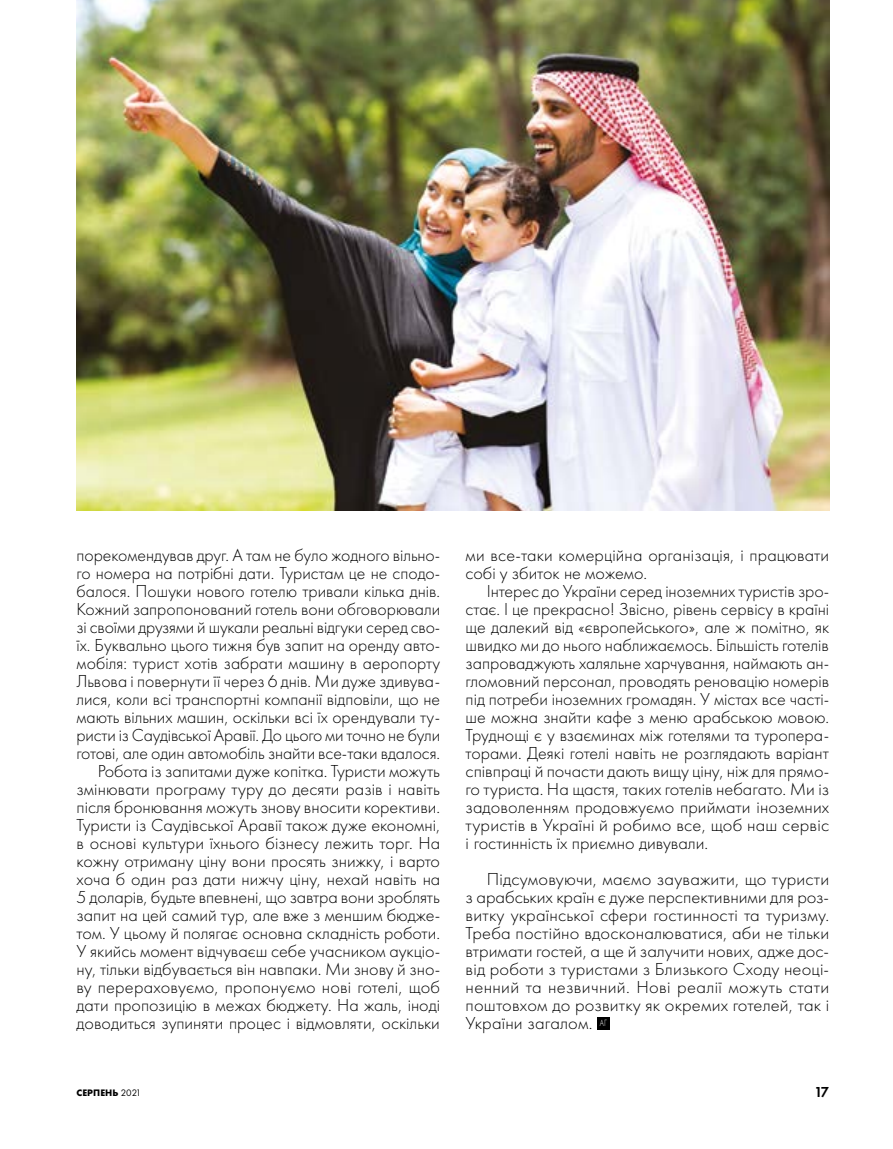
<style>
.page{position:relative;width:893px;height:1149px;background:#fff}
.page>*{position:absolute;margin:0;border:0;box-sizing:border-box;transform-origin:0 0}
.t1{font:300 18px/18px "Futura PT";color:#000;text-align:justify}
.t2{font:600 15px "Futura PT";color:#000}
.t3{font:700 9.75px "Futura PT";letter-spacing:.01em;color:#000}
.s1{font-weight:400}
</style>
<div class="page">
<div style="left:597px;top:1016px;width:12px;height:13px;background:#000"></div>
<img style="left:77px;top:0;width:752px;height:510px">
<p class="t1" style="left:77px;top:546px;width:365px;text-align:right">порекомендував друг. А там не було жодного вільно&shy;го номера на потрібні дати. Туристам це не сподо&shy;балося. Пошуки нового готелю тривали кілька днів.<br>Кожний запропонований готель вони обговорювали зі своїми друзями й шукали реальні відгуки серед сво&shy;їх. Буквально цього тижня був запит на оренду авто&shy;мобіля: турист хотів забрати машину в аеропорту Львова і повернути її через 6 днів. Ми дуже здивува&shy;лися, коли всі транспортні компанії відповіли, що не мають вільних машин, оскільки всі їх орендували ту&shy;ристи із Саудівської Аравії. До цього ми точно не були готові, але один автомобіль знайти все-таки вдалося.<br>Робота із запитами дуже копітка. Туристи можуть змінювати програму туру до десяти разів і навіть після бронювання можуть знову вносити корективи.<br>Туристи із Саудівської Аравії також дуже економні, в основі культури їхнього бізнесу лежить торг. На кожну отриману ціну вони просять знижку, і варто хоча б один раз дати нижчу ціну, нехай навіть на 5 доларів, будьте впевнені, що завтра вони зроблять запит на цей самий тур, але вже з меншим бюдже&shy;том. У цьому й полягає основна складність роботи.<br>У якийсь момент відчуваєш себе учасником аукціо&shy;ну, тільки відбувається він навпаки. Ми знову й зно&shy;ву перераховуємо, пропонуємо нові готелі, щоб дати пропозицію в межах бюджету. На жаль, іноді доводиться зупиняти процес і відмовляти, оскільки</p>
<p class="t1" style="left:466px;top:546px;width:365px">ми все-таки комерційна організація, і працювати собі у збиток не можемо.</p>
<p class="t1" style="left:466px;top:582px;width:365px;text-indent:21px">Інтерес до України серед іноземних туристів зро&shy;стає. І це прекрасно! Звісно, рівень сервісу в країні ще далекий від «європейського», але ж помітно, як швидко ми до нього наближаємось. Більшість готелів запроваджують халяльне харчування, наймають ан&shy;гломовний персонал, проводять реновацію номерів під потреби іноземних громадян. У містах все часті&shy;ше можна знайти кафе з меню арабською мовою.<br>Труднощі є у взаєминах між готелями та туропера&shy;торами. Деякі готелі навіть не розглядають варіант співпраці й почасти дають вищу ціну, ніж для прямо&shy;го туриста. На щастя, таких готелів небагато. Ми із задоволенням продовжуємо приймати іноземних туристів в Україні й робимо все, щоб наш сервіс і гостинність їх приємно дивували.</p>
<p class="t1" style="left:466px;top:870px;width:365px;text-indent:21px">Підсумовуючи, маємо зауважити, що туристи з арабських країн є дуже перспективними для роз&shy;витку української сфери гостинності та туризму.<br>Треба постійно вдосконалюватися, аби не тільки втримати гостей, а ще й залучити нових, адже дос&shy;від роботи з туристами з Близького Сходу неоці&shy;ненний та незвичний. Нові реалії можуть стати поштовхом до розвитку як окремих готелей, так і України загалом. <sup>АГ</sup></p>
<p class="t3" style="left:77px;top:1086px;width:66px">СЕРПЕНЬ <span class="s1">2021</span></p>
<p class="t2" style="left:814px;top:1082px;width:16px">17</p>
</div>
